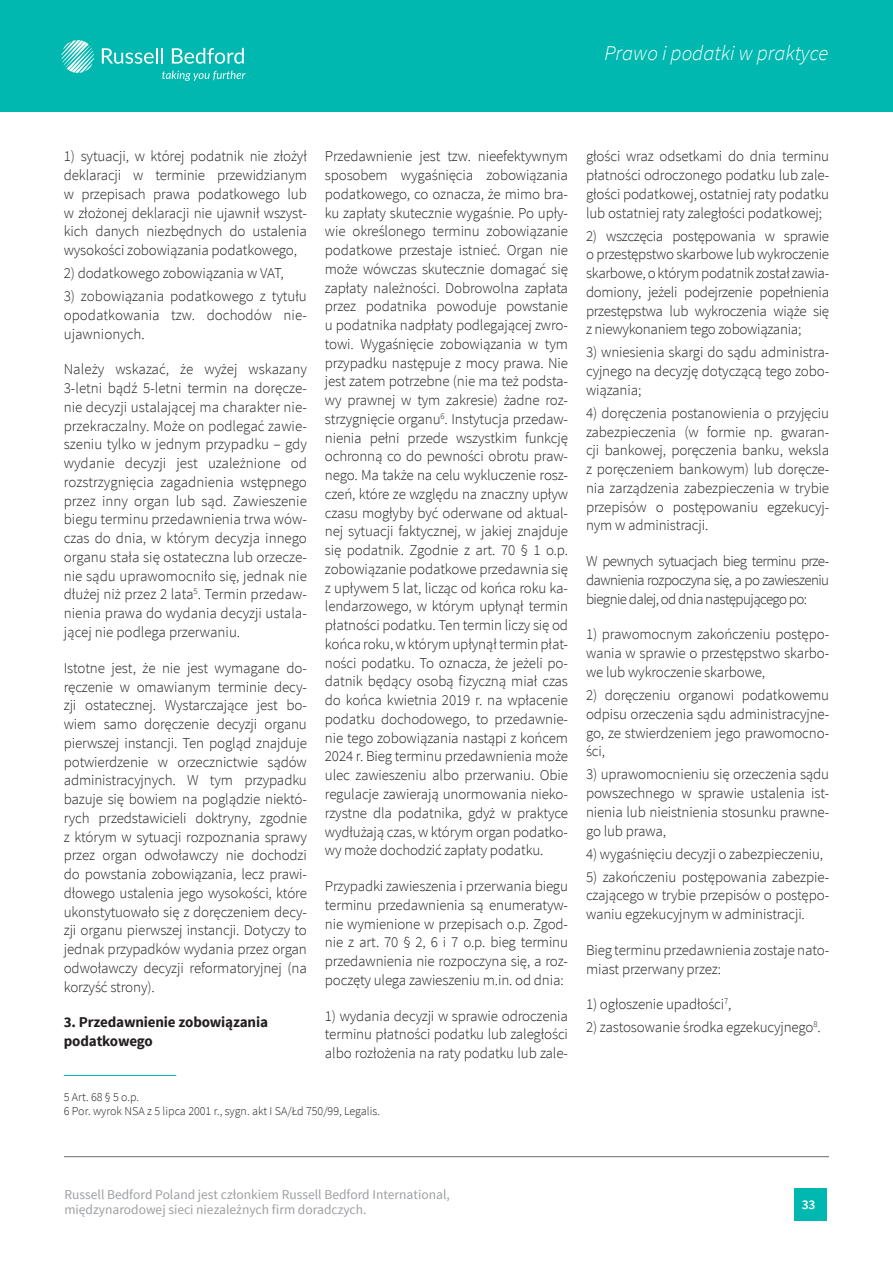
<style>
.page{position:relative;width:893px;height:1263px;background:#fff}
.page>*{position:absolute;margin:0;border:0;box-sizing:border-box;transform-origin:0 0}
.t1{font:italic 300 21px "Source Sans Pro";color:#fff}
.Tekst_główny{font:300 15px/18.8px "Source Sans Pro";letter-spacing:-.01em;color:#231f20;text-align:justify}
.Tekst_główny-2{font:700 15px/18.8px "Source Sans Pro";letter-spacing:-.01em;color:#231f20}
.t2{font:13.5px/15px "Source Sans Pro";color:#9d9fa2}
.t3{font:600 13.5px "Source Sans Pro";color:#fff}
.Przypis{font:300 12px "Source Sans Pro";color:#231f20}
</style>
<div class="page">
<hr style="left:64px;top:1156px;width:765px;height:1px;background:#6c6d70">
<div style="left:0;top:0;width:893px;height:112px;background:#00b8af"></div>
<div style="left:794px;top:1188px;width:32px;height:33px;background:#00b8af"></div>
<svg style="left:61px;top:40px;width:33px;height:33px"></svg>
<svg style="left:162px;top:71px;width:84px;height:10px"></svg>
<svg style="left:102px;top:48px;width:61px;height:16px"></svg>
<svg style="left:172px;top:48px;width:72px;height:16px"></svg>
<hr style="left:64px;top:1075px;width:112px;height:1px;background:#00b7ba">
<h1 class="t1" style="left:604px;top:41px;width:225px">Prawo i podatki w praktyce</h1>
<p class="Tekst_główny" style="left:64px;top:147px;width:245px">1) sytuacji, w której podatnik nie złożył deklaracji w terminie przewidzianym w przepisach prawa podatkowego lub w złożonej deklaracji nie ujawnił wszyst&shy;kich danych niezbędnych do ustalenia wysokości zobowiązania podatkowego,</p>
<p class="Tekst_główny" style="left:64px;top:264px;width:221px">2) dodatkowego zobowiązania w VAT,</p>
<p class="Tekst_główny" style="left:64px;top:287px;width:245px">3) zobowiązania podatkowego z tytułu opodatkowania tzw. dochodów nie&shy;ujawnionych.</p>
<p class="Tekst_główny" style="left:64px;top:360px;width:245px">Należy wskazać, że wyżej wskazany 3-letni bądź 5-letni termin na doręcze&shy;nie decyzji ustalającej ma charakter nie&shy;przekraczalny. Może on podlegać zawie&shy;szeniu tylko w jednym przypadku – gdy wydanie decyzji jest uzależnione od rozstrzygnięcia zagadnienia wstępnego przez inny organ lub sąd. Zawieszenie biegu terminu przedawnienia trwa wów&shy;czas do dnia, w którym decyzja innego organu stała się ostateczna lub orzecze&shy;nie sądu uprawomocniło się, jednak nie dłużej niż przez 2 lata<sup>5</sup>. Termin przedaw&shy;nienia prawa do wydania decyzji ustala&shy;jącej nie podlega przerwaniu.</p>
<p class="Tekst_główny" style="left:64px;top:658px;width:245px">Istotne jest, że nie jest wymagane do&shy;ręczenie w omawianym terminie decy&shy;zji ostatecznej. Wystarczające jest bo&shy;wiem samo doręczenie decyzji organu pierwszej instancji. Ten pogląd znajduje potwierdzenie w orzecznictwie sądów administracyjnych. W tym przypadku bazuje się bowiem na poglądzie niektó&shy;rych przedstawicieli doktryny, zgodnie z którym w sytuacji rozpoznania sprawy przez organ odwoławczy nie dochodzi do powstania zobowiązania, lecz prawi&shy;dłowego ustalenia jego wysokości, które ukonstytuowało się z doręczeniem decy&shy;zji organu pierwszej instancji. Dotyczy to jednak przypadków wydania przez organ odwoławczy decyzji reformatoryjnej (na korzyść strony).</p>
<p class="Tekst_główny-2" style="left:64px;top:1013px;width:206px">3. Przedawnienie zobowiązania podatkowego</p>
<p class="Tekst_główny" style="left:325px;top:147px;width:245px">Przedawnienie jest tzw. nieefektywnym sposobem wygaśnięcia zobowiązania podatkowego, co oznacza, że mimo bra&shy;ku zapłaty skutecznie wygaśnie. Po upły&shy;wie określonego terminu zobowiązanie podatkowe przestaje istnieć. Organ nie może wówczas skutecznie domagać się zapłaty należności. Dobrowolna zapłata przez podatnika powoduje powstanie u podatnika nadpłaty podlegającej zwro&shy;towi. Wygaśnięcie zobowiązania w tym przypadku następuje z mocy prawa. Nie jest zatem potrzebne (nie ma też podsta&shy;wy prawnej w tym zakresie) żadne roz&shy;strzygnięcie organu<sup>6</sup>. Instytucja przedaw&shy;nienia pełni przede wszystkim funkcję ochronną co do pewności obrotu praw&shy;nego. Ma także na celu wykluczenie rosz&shy;czeń, które ze względu na znaczny upływ czasu mogłyby być oderwane od aktual&shy;nej sytuacji faktycznej, w jakiej znajduje się podatnik. Zgodnie z art. 70 § 1 o.p. zobowiązanie podatkowe przedawnia się z upływem 5 lat, licząc od końca roku ka&shy;lendarzowego, w którym upłynął termin płatności podatku. Ten termin liczy się od końca roku, w którym upłynął termin płat&shy;ności podatku. To oznacza, że jeżeli po&shy;datnik będący osobą fizyczną miał czas do końca kwietnia 2019 r. na wpłacenie podatku dochodowego, to przedawnie&shy;nie tego zobowiązania nastąpi z końcem 2024 r. Bieg terminu przedawnienia może ulec zawieszeniu albo przerwaniu. Obie regulacje zawierają unormowania nieko&shy;rzystne dla podatnika, gdyż w praktyce wydłużają czas, w którym organ podatko&shy;wy może dochodzić zapłaty podatku.</p>
<p class="Tekst_główny" style="left:325px;top:877px;width:245px">Przypadki zawieszenia i przerwania biegu terminu przedawnienia są enumeratyw&shy;nie wymienione w przepisach o.p. Zgod&shy;nie z art. 70 § 2, 6 i 7 o.p. bieg terminu przedawnienia nie rozpoczyna się, a roz&shy;poczęty ulega zawieszeniu m.in. od dnia:</p>
<p class="Tekst_główny" style="left:325px;top:1006px;width:245px">1) wydania decyzji w sprawie odroczenia terminu płatności podatku lub zaległości albo rozłożenia na raty podatku lub zale-</p>
<p class="Przypis" style="left:64px;top:1089px;width:77px">5 Art. 68 § 5 o.p.</p>
<p class="Przypis" style="left:64px;top:1104px;width:318px">6 Por. wyrok NSA z 5 lipca 2001 r., sygn. akt I SA/Łd 750/99, Legalis.</p>
<p class="Tekst_główny" style="left:586px;top:147px;width:245px">głości wraz odsetkami do dnia terminu płatności odroczonego podatku lub zale&shy;głości podatkowej, ostatniej raty podatku lub ostatniej raty zaległości podatkowej;</p>
<p class="Tekst_główny" style="left:586px;top:226px;width:245px">2) wszczęcia postępowania w sprawie o przestępstwo skarbowe lub wykroczenie skarbowe, o którym podatnik został zawia&shy;domiony, jeżeli podejrzenie popełnienia przestępstwa lub wykroczenia wiąże się z niewykonaniem tego zobowiązania;</p>
<p class="Tekst_główny" style="left:586px;top:343px;width:245px">3) wniesienia skargi do sądu administra&shy;cyjnego na decyzję dotyczącą tego zobo&shy;wiązania;</p>
<p class="Tekst_główny" style="left:586px;top:404px;width:245px">4) doręczenia postanowienia o przyjęciu zabezpieczenia (w formie np. gwaran&shy;cji bankowej, poręczenia banku, weksla z poręczeniem bankowym) lub doręcze&shy;nia zarządzenia zabezpieczenia w trybie przepisów o postępowaniu egzekucyj&shy;nym w administracji.</p>
<p class="Tekst_główny" style="left:586px;top:552px;width:245px">W pewnych sytuacjach bieg terminu prze&shy;dawnienia rozpoczyna się, a po zawieszeniu biegnie dalej, od dnia następującego po:</p>
<p class="Tekst_główny" style="left:586px;top:625px;width:245px">1) prawomocnym zakończeniu postępo&shy;wania w sprawie o przestępstwo skarbo&shy;we lub wykroczenie skarbowe,</p>
<p class="Tekst_główny" style="left:586px;top:686px;width:245px">2) doręczeniu organowi podatkowemu odpisu orzeczenia sądu administracyjne&shy;go, ze stwierdzeniem jego prawomocno&shy;ści,</p>
<p class="Tekst_główny" style="left:586px;top:765px;width:245px">3) uprawomocnieniu się orzeczenia sądu powszechnego w sprawie ustalenia ist&shy;nienia lub nieistnienia stosunku prawne&shy;go lub prawa,</p>
<p class="Tekst_główny" style="left:586px;top:844px;width:239px">4) wygaśnięciu decyzji o zabezpieczeniu,</p>
<p class="Tekst_główny" style="left:586px;top:867px;width:245px">5) zakończeniu postępowania zabezpie&shy;czającego w trybie przepisów o postępo&shy;waniu egzekucyjnym w administracji.</p>
<p class="Tekst_główny" style="left:586px;top:940px;width:245px">Bieg terminu przedawnienia zostaje nato&shy;miast przerwany przez:</p>
<p class="Tekst_główny" style="left:586px;top:995px;width:147px">1) ogłoszenie upadłości<sup>7</sup>,</p>
<p class="Tekst_główny" style="left:586px;top:1018px;width:236px">2) zastosowanie środka egzekucyjnego<sup>8</sup>.</p>
<p class="t2" style="left:64px;top:1187px;width:387px">Russell Bedford Poland jest członkiem Russell Bedford International, międzynarodowej sieci niezależnych firm doradczych.</p>
<p class="t3" style="left:802px;top:1196px;width:15px">33</p>
</div>
